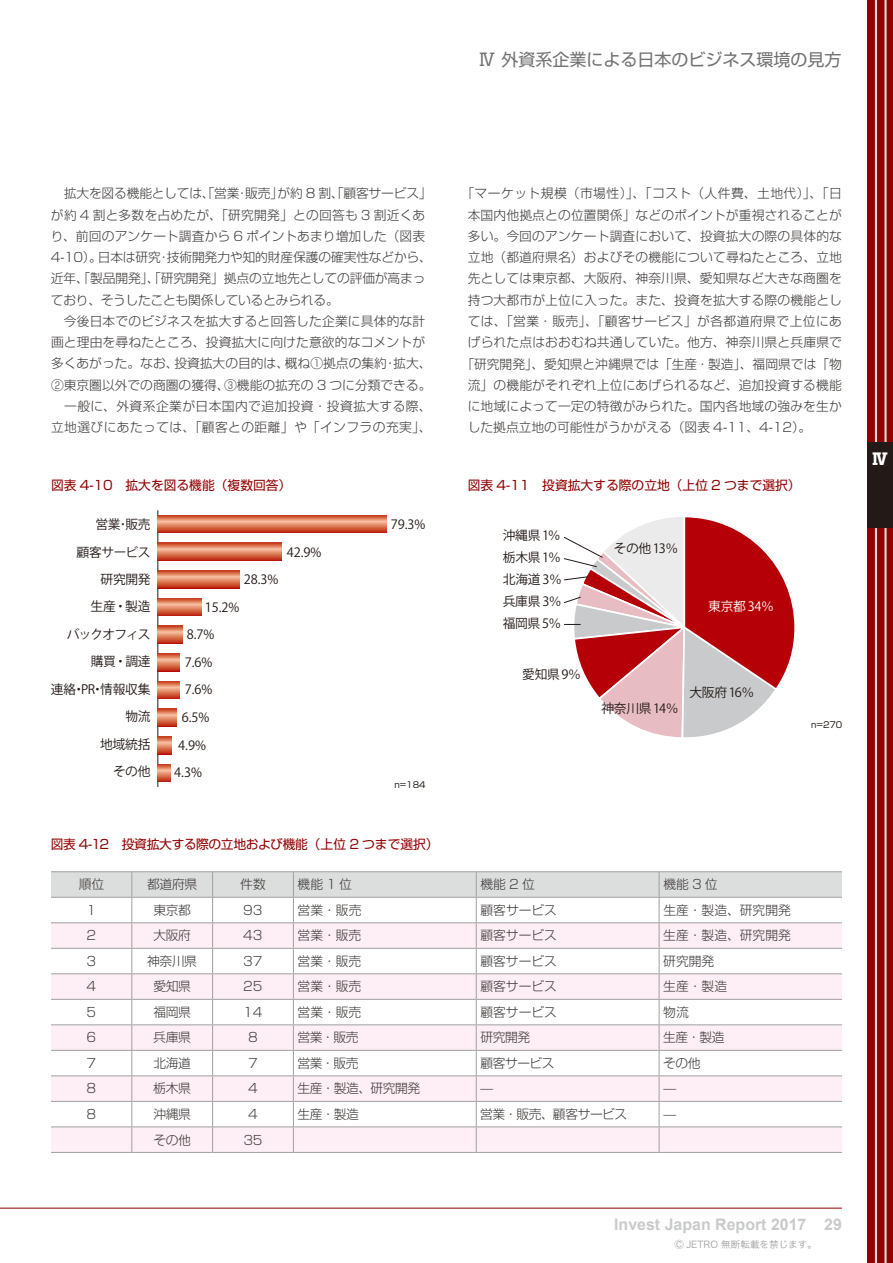
<style>
.page{position:relative;width:893px;height:1263px;background:#fff}
.page>*{position:absolute;margin:0;border:0;box-sizing:border-box;transform-origin:0 0}
.t1{font:16.95px "Shin Go Pro";color:#727272}
.t2{font:700 15.9px "Arial";color:#c9cacb}
.t3{font:700 15.9px "Shin Go Pro";color:#fff}
.t4{font:300 12.75px/21.3px "Shin Go Pro";letter-spacing:.01em;color:#3f3b3a}
.t5{font:12.75px/27.5px "Koz Go Pr 6 N Regular 90 pv RKSJ H";letter-spacing:-.025em;color:#231916;text-align:right}
.t6{font:12.75px "Shin Go Pro";color:#920000}
.t7{font:300 12.75px "Shin Go Pro";letter-spacing:.04em;color:#3f3b3a}
.t8{font:12.75px "Shin Go Pro";letter-spacing:-.02em;color:#920000}
.t9{font:300 12.75px "Shin Go Pro";letter-spacing:.035em;color:#3f3b3a}
.t10{font:300 12.75px "Shin Go Pro";letter-spacing:-.03em;color:#3f3b3a}
.t11{font:12.75px "Koz Go Pr 6 N Regular 90 pv RKSJ H";color:#fff}
.t12{font:9.6px "Hiragino Sans W3";color:#a0a0a1}
.t13{font:8.55px "Shin Go Pro";color:#231916}
</style>
<div class="page">
<hr style="left:0;top:1208px;width:842px;height:1px;background:#920000">
<div style="left:867px;top:0;width:26px;height:1263px;background:#920000"></div>
<hr style="left:875px;top:0;width:2px;height:1263px;background:#dcdddd">
<hr style="left:884px;top:0;width:3px;height:1263px;background:#dcdddd">
<div style="left:867px;top:442px;width:26px;height:85px;background:#231916"></div>
<hr style="left:51px;top:871px;width:81px;height:1px;background:#a0a0a1">
<hr style="left:132px;top:871px;width:81px;height:1px;background:#a0a0a1">
<hr style="left:213px;top:871px;width:80px;height:1px;background:#a0a0a1">
<hr style="left:293px;top:871px;width:183px;height:1px;background:#a0a0a1">
<hr style="left:476px;top:871px;width:183px;height:1px;background:#a0a0a1">
<hr style="left:659px;top:871px;width:183px;height:1px;background:#a0a0a1">
<hr style="left:51px;top:1152px;width:81px;height:1px;background:#a0a0a1">
<hr style="left:132px;top:1152px;width:81px;height:1px;background:#a0a0a1">
<hr style="left:213px;top:1152px;width:80px;height:1px;background:#a0a0a1">
<hr style="left:293px;top:1152px;width:183px;height:1px;background:#a0a0a1">
<hr style="left:476px;top:1152px;width:183px;height:1px;background:#a0a0a1">
<hr style="left:659px;top:1152px;width:183px;height:1px;background:#a0a0a1">
<svg style="left:51px;top:872px;width:791px;height:280px"></svg>
<hr style="left:157px;top:510px;width:1px;height:277px;background:#231916">
<svg style="left:158px;top:515px;width:228px;height:18px;background:#d97152"></svg>
<svg style="left:158px;top:543px;width:123px;height:18px;background:#d97051"></svg>
<svg style="left:158px;top:571px;width:81px;height:17px"></svg>
<svg style="left:158px;top:598px;width:44px;height:18px"></svg>
<svg style="left:158px;top:626px;width:25px;height:18px"></svg>
<svg style="left:158px;top:654px;width:22px;height:17px"></svg>
<svg style="left:158px;top:681px;width:22px;height:18px"></svg>
<svg style="left:158px;top:709px;width:19px;height:18px"></svg>
<svg style="left:158px;top:737px;width:14px;height:17px"></svg>
<svg style="left:158px;top:764px;width:12px;height:18px"></svg>
<svg style="left:564px;top:517px;width:231px;height:221px"></svg>
<h1 class="t1" style="left:479px;top:46px;width:364px">Ⅳ 外資系企業による日本のビジネス環境の見方</h1>
<p class="t4" style="left:51px;top:181px;width:383px">　拡大を図る機能としては、「営業・販売」が約 8 割、「顧客サービス」が約 4 割と多数を占めたが、「研究開発」との回答も 3 割近くあり、前回のアンケート調査から 6 ポイントあまり増加した（図表4-10）。日本は研究・技術開発力や知的財産保護の確実性などから、近年、「製品開発」、「研究開発」拠点の立地先としての評価が高まっており、そうしたことも関係しているとみられる。<br>　今後日本でのビジネスを拡大すると回答した企業に具体的な計画と理由を尋ねたところ、投資拡大に向けた意欲的なコメントが多くあがった。なお、投資拡大の目的は、概ね①拠点の集約・拡大、②東京圏以外での商圏の獲得、③機能の拡充の 3 つに分類できる。　一般に、外資系企業が日本国内で追加投資・投資拡大する際、立地選びにあたっては、「顧客との距離」や「インフラの充実」、</p>
<p class="t7" style="left:461px;top:183px;width:382px">「マーケット規模（市場性）」、「コスト（人件費、土地代）」、「日</p>
<p class="t4" style="left:468px;top:203px;width:376px">本国内他拠点との位置関係」などのポイントが重視されることが</p>
<p class="t4" style="left:468px;top:224px;width:376px">多い。今回のアンケート調査において、投資拡大の際の具体的な</p>
<p class="t4" style="left:468px;top:245px;width:376px">立地（都道府県名）およびその機能について尋ねたところ、立地</p>
<p class="t4" style="left:468px;top:266px;width:376px">先としては東京都、大阪府、神奈川県、愛知県など大きな商圏を</p>
<p class="t4" style="left:468px;top:288px;width:376px">持つ大都市が上位に入った。また、投資を拡大する際の機能とし</p>
<p class="t9" style="left:468px;top:311px;width:376px">ては、「営業・販売」、「顧客サービス」が各都道府県で上位にあ</p>
<p class="t4" style="left:468px;top:330px;width:376px">げられた点はおおむね共通していた。他方、神奈川県と兵庫県で</p>
<p class="t4" style="left:461px;top:351px;width:382px">「研究開発」、愛知県と沖縄県では「生産・製造」、福岡県では「物</p>
<p class="t4" style="left:468px;top:373px;width:376px">流」の機能がそれぞれ上位にあげられるなど、追加投資する機能</p>
<p class="t4" style="left:468px;top:394px;width:376px">に地域によって一定の特徴がみられた。国内各地域の強みを生か</p>
<p class="t4" style="left:468px;top:415px;width:345px">した拠点立地の可能性がうかがえる（図表 4-11、4-12）。</p>
<p class="t6" style="left:51px;top:474px;width:242px">図表 4-10　拡大を図る機能（複数回答）</p>
<p class="t6" style="left:468px;top:474px;width:334px">図表 4-11　投資拡大する際の立地（上位 2 つまで選択）</p>
<p class="t5" style="left:51px;top:511px;width:101px">営業･販売<br>顧客サービス<br>研究開発<br>生産・製造<br>バックオフィス購買・調達<br>連絡・PR・情報収集物流<br>地域統括<br>その他</p>
<p class="t5" style="left:391px;top:511px;width:36px">79.3%</p>
<p class="t5" style="left:287px;top:539px;width:36px">42.9%</p>
<p class="t5" style="left:244px;top:566px;width:36px">28.3%</p>
<p class="t5" style="left:205px;top:594px;width:36px">15.2%</p>
<p class="t5" style="left:187px;top:621px;width:29px">8.7%</p>
<p class="t5" style="left:185px;top:649px;width:29px">7.6%</p>
<p class="t5" style="left:185px;top:676px;width:29px">7.6%</p>
<p class="t5" style="left:182px;top:704px;width:29px">6.5%</p>
<p class="t5" style="left:178px;top:731px;width:29px">4.9%</p>
<p class="t5" style="left:174px;top:759px;width:29px">4.3%</p>
<p class="t13" style="left:394px;top:777px;width:33px">n=184</p>
<p class="t5" style="left:503px;top:522px;width:59px">沖縄県1％</p>
<p class="t5" style="left:503px;top:544px;width:60px">栃木県1％</p>
<p class="t5" style="left:503px;top:566px;width:60px">北海道 3％</p>
<p class="t5" style="left:503px;top:591px;width:60px;line-height:22px;text-align:left">兵庫県 3％福岡県 5％</p>
<p class="t5" style="left:522px;top:661px;width:60px">愛知県 9％</p>
<p class="t5" style="left:614px;top:535px;width:66px">その他 13％</p>
<p class="t11" style="left:708px;top:599px;width:67px">東京都 34％</p>
<p class="t5" style="left:601px;top:695px;width:79px">神奈川県14％</p>
<p class="t5" style="left:690px;top:679px;width:66px">大阪府 16％</p>
<p class="t13" style="left:811px;top:718px;width:33px">n=270</p>
<p class="t8" style="left:51px;top:834px;width:390px">図表 4-12　投資拡大する際の立地および機能（上位 2 つまで選択）</p>
<p class="t4" style="left:79px;top:872px;width:27px">順位</p>
<p class="t4" style="left:147px;top:872px;width:52px">都道府県</p>
<p class="t4" style="left:240px;top:872px;width:27px">件数</p>
<p class="t4" style="left:298px;top:872px;width:56px">機能1位</p>
<p class="t4" style="left:480px;top:872px;width:56px">機能2位</p>
<p class="t4" style="left:663px;top:872px;width:56px">機能3位</p>
<p class="t4" style="left:87px;top:898px;width:11px">1</p>
<p class="t4" style="left:153px;top:898px;width:39px">東京都</p>
<p class="t4" style="left:243px;top:898px;width:21px">93</p>
<p class="t4" style="left:298px;top:898px;width:65px">営業・販売</p>
<p class="t4" style="left:480px;top:898px;width:78px">顧客サービス</p>
<p class="t4" style="left:663px;top:898px;width:129px">生産・製造、研究開発</p>
<p class="t4" style="left:87px;top:923px;width:11px">2</p>
<p class="t4" style="left:153px;top:923px;width:39px">大阪府</p>
<p class="t4" style="left:243px;top:923px;width:21px">43</p>
<p class="t4" style="left:298px;top:923px;width:65px">営業・販売</p>
<p class="t4" style="left:480px;top:923px;width:78px">顧客サービス</p>
<p class="t4" style="left:663px;top:923px;width:129px">生産・製造、研究開発</p>
<p class="t4" style="left:87px;top:949px;width:11px">3</p>
<p class="t4" style="left:147px;top:949px;width:51px">神奈川県</p>
<p class="t4" style="left:243px;top:949px;width:21px">37</p>
<p class="t4" style="left:298px;top:949px;width:65px">営業・販売</p>
<p class="t4" style="left:480px;top:949px;width:78px">顧客サービス</p>
<p class="t4" style="left:663px;top:949px;width:53px">研究開発</p>
<p class="t4" style="left:87px;top:974px;width:11px">4</p>
<p class="t4" style="left:153px;top:974px;width:39px">愛知県</p>
<p class="t4" style="left:243px;top:974px;width:21px">25</p>
<p class="t4" style="left:298px;top:974px;width:65px">営業・販売</p>
<p class="t4" style="left:480px;top:974px;width:78px">顧客サービス</p>
<p class="t4" style="left:663px;top:974px;width:65px">生産・製造</p>
<p class="t4" style="left:87px;top:1000px;width:11px">5</p>
<p class="t4" style="left:153px;top:1000px;width:39px">福岡県</p>
<p class="t4" style="left:243px;top:1000px;width:21px">14</p>
<p class="t4" style="left:298px;top:1000px;width:65px">営業・販売</p>
<p class="t4" style="left:480px;top:1000px;width:78px">顧客サービス</p>
<p class="t4" style="left:663px;top:1000px;width:27px">物流</p>
<p class="t4" style="left:87px;top:1025px;width:11px">6</p>
<p class="t4" style="left:153px;top:1025px;width:39px">兵庫県</p>
<p class="t4" style="left:248px;top:1025px;width:11px">8</p>
<p class="t4" style="left:297px;top:1025px;width:63px">営業・販売</p>
<p class="t4" style="left:480px;top:1025px;width:51px">研究開発</p>
<p class="t4" style="left:663px;top:1025px;width:63px">生産・製造</p>
<p class="t4" style="left:87px;top:1051px;width:11px">7</p>
<p class="t4" style="left:153px;top:1051px;width:39px">北海道</p>
<p class="t4" style="left:248px;top:1051px;width:11px">7</p>
<p class="t4" style="left:297px;top:1051px;width:63px">営業・販売</p>
<p class="t4" style="left:480px;top:1051px;width:76px">顧客サービス</p>
<p class="t4" style="left:663px;top:1051px;width:39px">その他</p>
<p class="t4" style="left:87px;top:1076px;width:11px">8</p>
<p class="t4" style="left:153px;top:1076px;width:39px">栃木県</p>
<p class="t4" style="left:248px;top:1076px;width:11px">4</p>
<p class="t4" style="left:297px;top:1076px;width:124px">生産・製造、研究開発</p>
<p class="t4" style="left:480px;top:1076px;width:14px">—</p>
<p class="t4" style="left:663px;top:1076px;width:14px">—</p>
<p class="t4" style="left:87px;top:1102px;width:11px">8</p>
<p class="t4" style="left:153px;top:1102px;width:39px">沖縄県</p>
<p class="t4" style="left:248px;top:1102px;width:11px">4</p>
<p class="t4" style="left:297px;top:1102px;width:63px">生産・製造</p>
<p class="t10" style="left:480px;top:1104px;width:149px">営業・販売、顧客サービス</p>
<p class="t4" style="left:663px;top:1102px;width:14px">—</p>
<p class="t4" style="left:153px;top:1127px;width:39px">その他</p>
<p class="t4" style="left:244px;top:1127px;width:20px">35</p>
<p class="t2" style="left:614px;top:1214px;width:229px">Invest Japan Report 2017 29</p>
<p class="t12" style="left:674px;top:1236px;width:144px">Ⓒ JETRO 無断転載を禁じます。</p>
<p class="t3" style="left:872px;top:446px;width:17px">Ⅳ</p>
</div>
